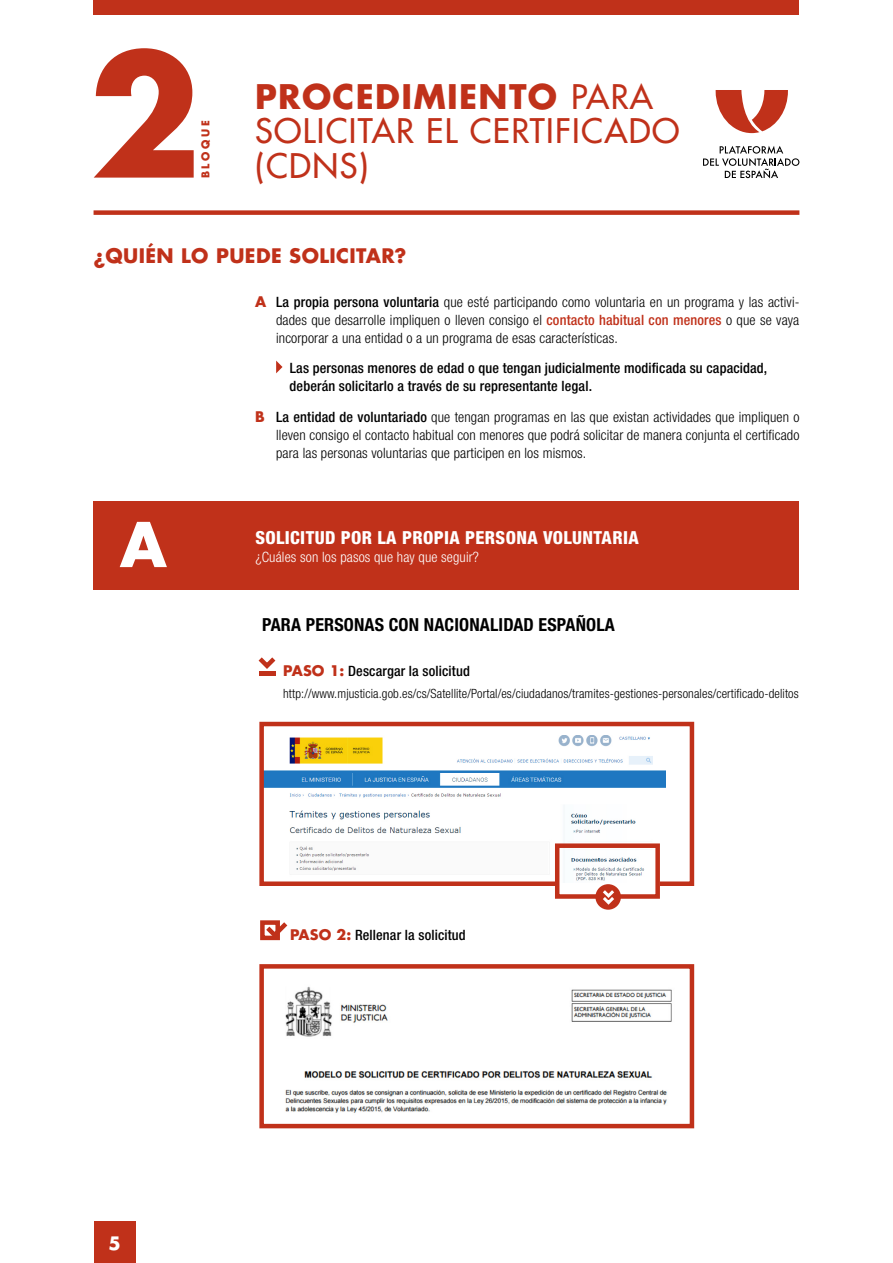
<style>
.page{position:relative;width:893px;height:1263px;background:#fff}
.page>*{position:absolute;margin:0;border:0;box-sizing:border-box;transform-origin:0 0}
.t1{font:700 165px "Futura Std";color:#c0311a}
.t2{font:700 60px "Futura Std";color:#fff}
.t3{font:500 33px/34.5px "Futura Std";letter-spacing:.04em;color:#c0311a}
.t4{font:700 19.5px "Futura Std";letter-spacing:.02em;color:#c0311a}
.t5{font:800 condensed 18px "Helvetica Neue LT Std";letter-spacing:.02em;color:#fff}
.t6{font:700 condensed 18px "Helvetica Neue LT Std";letter-spacing:.01em;color:#000}
.t7{font:700 18px "Futura Std";color:#fff}
.t8{font:300 condensed 14.25px/18px "Helvetica Neue LT Std";letter-spacing:.01em;color:#000;text-align:justify}
.t9{font:500 condensed 14.25px/18px "Helvetica Neue LT Std";letter-spacing:.01em;color:#000}
.t10{font:300 condensed 14.25px "Helvetica Neue LT Std";letter-spacing:.01em;color:#fff}
.t11{font:300 condensed 12.75px "Helvetica Neue LT Std";letter-spacing:.01em;color:#000}
.t12{font:700 10.5px "Futura Std";letter-spacing:.25em;color:#c0311a}
.s1{font-weight:700}
.s2{font-family:"Futura Std";font-weight:700;font-stretch:normal;color:#c0311a}
.s3{font-weight:500}
.s4{font-weight:500;color:#c0311a}
</style>
<div class="page">
<svg style="left:276px;top:361px;width:6px;height:12px"></svg>
<div style="left:94px;top:210px;width:705px;height:5px;background:#c0311a"></div>
<svg style="left:703px;top:146px;width:96px;height:32px"></svg>
<svg style="left:716px;top:90px;width:72px;height:43px"></svg>
<div style="left:94px;top:0;width:705px;height:14px;background:#c0311a"></div>
<div style="left:94px;top:1221px;width:41px;height:42px;background:#c0311a"></div>
<hr style="left:259px;top:671px;width:16px;height:4px;background:#c0311a">
<svg style="left:258px;top:657px;width:18px;height:15px"></svg>
<div style="left:260px;top:920px;width:20px;height:20px;border:4px solid #c0311a"></div>
<svg style="left:261px;top:920px;width:27px;height:21px"></svg>
<div style="left:94px;top:502px;width:705px;height:88px;background:#c0311a"></div>
<svg style="left:259px;top:721px;width:436px;height:165px"></svg>
<div style="left:555px;top:843px;width:105px;height:56px;border:4px solid #c0311a"></div>
<svg style="left:595px;top:884px;width:26px;height:26px"></svg>
<svg style="left:600px;top:887px;width:17px;height:20px"></svg>
<img style="left:285px;top:986px;width:387px;height:127px">
<div style="left:259px;top:964px;width:435px;height:164px;border:4px solid #c0311a"></div>
<h1 class="t1" style="left:88px;top:6px;width:115px">2</h1>
<p class="t12" style="left:198px;top:178px;width:60px;rotate:-90deg">BLOQUE</p>
<h3 class="t3" style="left:255px;top:79px;width:426px"><span class="s1">PROCEDIMIENTO</span> PARA<br>SOLICITAR EL CERTIFICADO (CDNS)</h3>
<h3 class="t4" style="left:94px;top:243px;width:315px">¿QUIÉN LO PUEDE SOLICITAR?</h3>
<h2 class="t2" style="left:120px;top:505px;width:48px">A</h2>
<p class="t8" style="left:276px;top:292px;width:525px;text-indent:-21px"><span class="s2">A</span> <span class="s3">La propia persona voluntaria</span> que esté participando como voluntaria en un programa y las activi&shy;dades que desarrolle impliquen o lleven consigo el <span class="s4">contacto habitual con menores</span> o que se vaya incorporar a una entidad o a un programa de esas características.</p>
<p class="t9" style="left:290px;top:359px;width:479px">Las personas menores de edad o que tengan judicialmente modificada su capacidad, deberán solicitarlo a través de su representante legal.</p>
<p class="t8" style="left:276px;top:408px;width:525px;text-indent:-21px"><span class="s2">B</span> <span class="s3">La entidad de voluntariado</span> que tengan programas en las que existan actividades que impliquen o lleven consigo el contacto habitual con menores que podrá solicitar de manera conjunta el certificado para las personas voluntarias que participen en los mismos.</p>
<p class="t5" style="left:255px;top:526px;width:385px">SOLICITUD POR LA PROPIA PERSONA VOLUNTARIA</p>
<p class="t10" style="left:255px;top:549px;width:225px">¿Cuáles son los pasos que hay que seguir?</p>
<p class="t6" style="left:262px;top:613px;width:354px">PARA PERSONAS CON NACIONALIDAD ESPAÑOLA</p>
<p class="t9" style="left:283px;top:661px;width:188px"><span class="s2">PASO 1:</span> Descargar la solicitud</p>
<p class="t11" style="left:283px;top:686px;width:517px">http://www.mjusticia.gob.es/cs/Satellite/Portal/es/ciudadanos/tramites-gestiones-personales/certificado-delitos</p>
<p class="t9" style="left:290px;top:926px;width:177px"><span class="s2">PASO 2:</span> Rellenar la solicitud</p>
<p class="t7" style="left:108px;top:1231px;width:14px">5</p>
</div>
